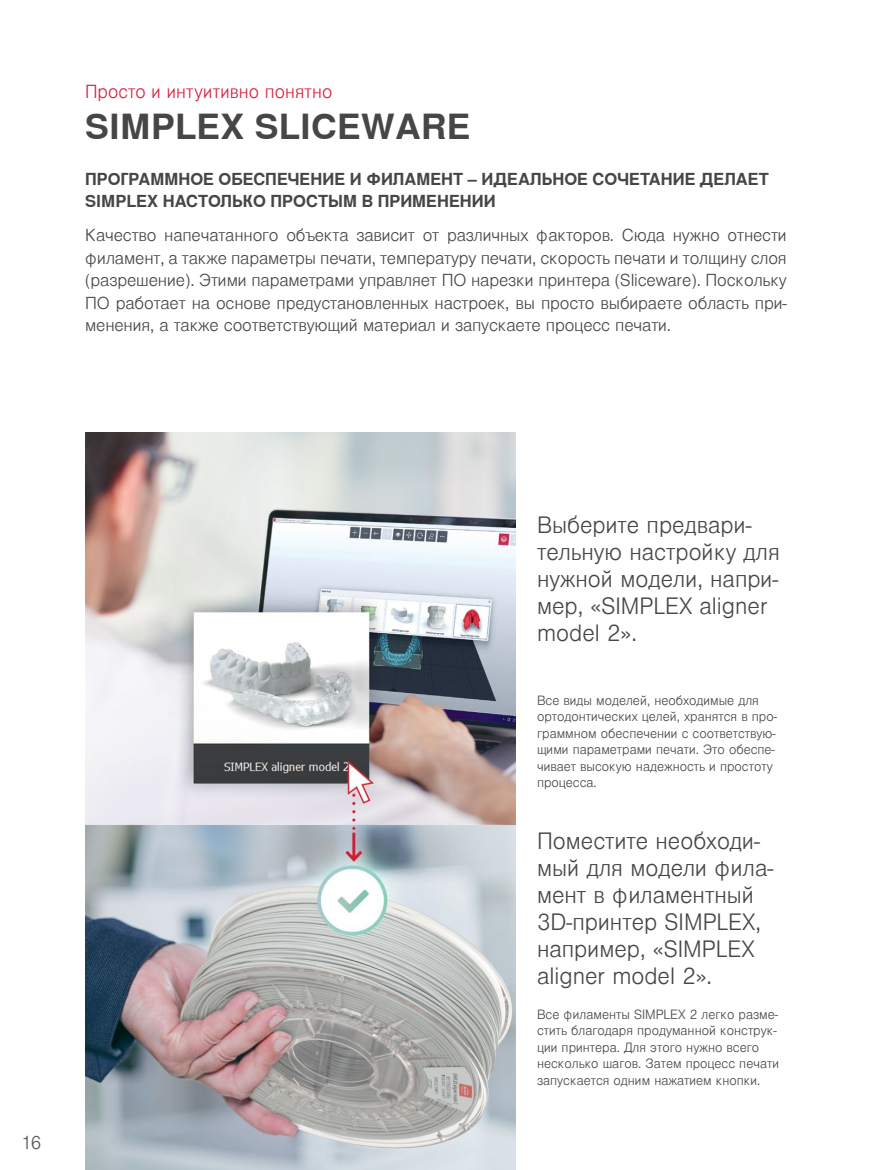
<style>
.page{position:relative;width:872px;height:1170px;background:#fff}
.page>*{position:absolute;margin:0;border:0;box-sizing:border-box;transform-origin:0 0}
.t1{font:700 34.5px "Nimbus Sans Global";letter-spacing:.01em;color:#464547}
.t2{font:300 22.5px/27px "Nimbus Sans Global";color:#464547}
.t3{font:300 18px "Nimbus Sans Global";letter-spacing:.005em;color:#da1f3d}
.t4{font:300 18px "Nimbus Sans Global";color:#58595b}
.t5{font:300 16.5px/22.5px "Nimbus Sans Global";letter-spacing:-.01em;color:#464547;text-align:justify}
.t6{font:700 16.5px/22.5px "Nimbus Sans Global";letter-spacing:.005em;color:#464547}
.t7{font:300 12.75px/16.5px "Nimbus Sans Global";color:#464547}
</style>
<div class="page">
<img style="left:85px;top:432px;width:431px;height:737px">
<p class="t3" style="left:85px;top:82px;width:249px">Просто и интуитивно понятно</p>
<h1 class="t1" style="left:85px;top:107px;width:387px">SIMPLEX SLICEWARE</h1>
<p class="t6" style="left:85px;top:168px;width:685px">ПРОГРАММНОЕ ОБЕСПЕЧЕНИЕ И ФИЛАМЕНТ – ИДЕАЛЬНОЕ СОЧЕТАНИЕ ДЕЛАЕТ<br>SIMPLEX НАСТОЛЬКО ПРОСТЫМ В ПРИМЕНЕНИИ</p>
<p class="t5" style="left:85px;top:224px;width:703px">Качество напечатанного объекта зависит от различных факторов. Сюда нужно отнести филамент, а также параметры печати, температуру печати, скорость печати и толщину слоя (разрешение). Этими параметрами управляет ПО нарезки принтера (Sliceware). Поскольку ПО работает на основе предустановленных настроек, вы просто выбираете область при&shy;менения, а также соответствующий материал и запускаете процесс печати.</p>
<p class="t4" style="left:21px;top:1131px;width:22px">16</p>
<h2 class="t2" style="left:537px;top:512px;width:244px">Выберите предвари&shy;тельную настройку для нужной модели, напри&shy;мер, «SIMPLEX aligner model 2».</h2>
<p class="t7" style="left:537px;top:692px;width:241px">Все виды моделей, необходимые для ортодонтических целей, хранятся в про&shy;граммном обеспечении с соответствую&shy;щими параметрами печати. Это обеспе&shy;чивает высокую надежность и простоту процесса.</p>
<h2 class="t2" style="left:537px;top:828px;width:238px">Поместите необходи&shy;мый для модели фила&shy;мент в филаментный<br>3D-принтер SIMPLEX, например, «SIMPLEX aligner model 2».</h2>
<p class="t7" style="left:537px;top:1006px;width:243px">Все филаменты SIMPLEX 2 легко разме&shy;стить благодаря продуманной конструк&shy;ции принтера. Для этого нужно всего несколько шагов. Затем процесс печати запускается одним нажатием кнопки.</p>
</div>
